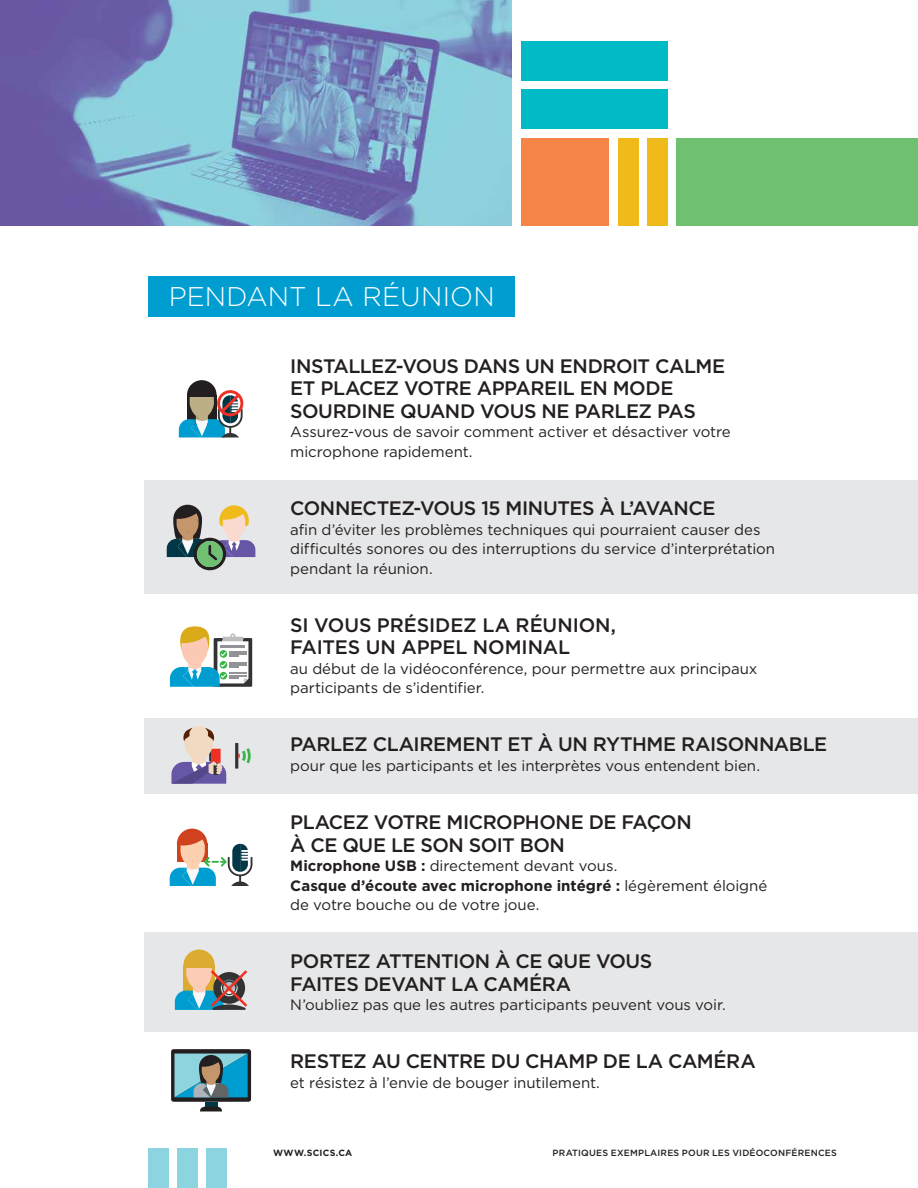
<style>
.page{position:relative;width:918px;height:1188px;background:#fff}
.page>*{position:absolute;margin:0;border:0;box-sizing:border-box;transform-origin:0 0}
.t1{font:300 27px "Gotham HTF";letter-spacing:.005em;color:#fff}
.t2{font:500 19.5px/22.5px "Gotham HTF";letter-spacing:-.02em;color:#231f20}
.t3{font:15px/19.5px "Gotham HTF";letter-spacing:-.005em;color:#231f20}
.t4{font:500 9px "Gotham HTF";letter-spacing:.025em;color:#231f20}
.t5{font:700 9px "Gotham HTF";letter-spacing:.02em;color:#231f20}
.s1{font-weight:700}
</style>
<div class="page">
<div style="left:206px;top:1149px;width:21px;height:39px;background:#8cd4e0"></div>
<div style="left:177px;top:1149px;width:20px;height:39px;background:#8cd4e0"></div>
<div style="left:148px;top:1149px;width:20px;height:39px;background:#8cd4e0"></div>
<div style="left:144px;top:481px;width:774px;height:113px;background:#e6e7e8"></div>
<div style="left:144px;top:718px;width:774px;height:76px;background:#e6e7e8"></div>
<div style="left:144px;top:932px;width:774px;height:100px;background:#e6e7e8"></div>
<div style="left:148px;top:277px;width:367px;height:40px;background:#009ed0"></div>
<div style="left:187px;top:380px;width:30px;height:30px;background:#231f20;border-radius:50%"></div>
<div style="left:217px;top:390px;width:26px;height:26px;border:3px solid #ee3124;border-radius:50%"></div>
<svg style="left:179px;top:391px;width:64px;height:46px"></svg>
<div style="left:189px;top:390px;width:25px;height:7px;background:#231f20"></div>
<div style="left:214px;top:638px;width:38px;height:49px;background:#343333"></div>
<svg style="left:170px;top:626px;width:79px;height:61px"></svg>
<svg style="left:184px;top:726px;width:29px;height:28px"></svg>
<svg style="left:171px;top:728px;width:80px;height:56px"></svg>
<div style="left:177px;top:829px;width:30px;height:30px;background:#d0421e;border-radius:50%"></div>
<svg style="left:170px;top:840px;width:82px;height:46px"></svg>
<div style="left:677px;top:138px;width:241px;height:88px;background:#6fc171"></div>
<div style="left:521px;top:138px;width:88px;height:88px;background:#f58546"></div>
<div style="left:647px;top:138px;width:21px;height:88px;background:#f1ba1b"></div>
<div style="left:618px;top:138px;width:20px;height:88px;background:#f1ba1b"></div>
<div style="left:521px;top:41px;width:146px;height:39px;background:#00bac5"></div>
<div style="left:521px;top:89px;width:146px;height:40px;background:#00bac5"></div>
<svg style="left:167px;top:505px;width:88px;height:65px"></svg>
<img style="left:0;top:0;width:512px;height:226px">
<div style="left:183px;top:950px;width:32px;height:31px;background:#dbac31;border-radius:50%"></div>
<svg style="left:175px;top:961px;width:72px;height:49px"></svg>
<svg style="left:171px;top:1049px;width:80px;height:53px"></svg>
<div style="left:205px;top:1102px;width:12px;height:5px;background:#013846"></div>
<svg style="left:200px;top:1107px;width:22px;height:4px"></svg>
<svg style="left:174px;top:1054px;width:74px;height:43px;background:#5ba0b0"></svg>
<h1 class="t1" style="left:169px;top:282px;width:328px">PENDANT LA RÉUNION</h1>
<h2 class="t2" style="left:290px;top:354px;width:436px">INSTALLEZ-VOUS DANS UN ENDROIT CALME<br>ET PLACEZ VOTRE APPAREIL EN MODE<br>SOURDINE QUAND VOUS NE PARLEZ PAS</h2>
<p class="t3" style="left:290px;top:422px;width:442px">Assurez-vous de savoir comment activer et désactiver votre microphone rapidement.</p>
<h2 class="t2" style="left:290px;top:497px;width:427px">CONNECTEZ-VOUS 15 MINUTES À L’AVANCE</h2>
<p class="t3" style="left:290px;top:519px;width:486px">afin d’éviter les problèmes techniques qui pourraient causer des difficultés sonores ou des interruptions du service d’interprétation pendant la réunion.</p>
<h2 class="t2" style="left:290px;top:613px;width:327px">SI VOUS PRÉSIDEZ LA RÉUNION,<br>FAITES UN APPEL NOMINAL</h2>
<p class="t3" style="left:290px;top:658px;width:469px">au début de la vidéoconférence, pour permettre aux principaux participants de s’identifier.</p>
<h2 class="t2" style="left:290px;top:733px;width:538px">PARLEZ CLAIREMENT ET À UN RYTHME RAISONNABLE</h2>
<p class="t3" style="left:290px;top:756px;width:471px">pour que les participants et les interprètes vous entendent bien.</p>
<h2 class="t2" style="left:290px;top:810px;width:403px">PLACEZ VOTRE MICROPHONE DE FAÇON<br>À CE QUE LE SON SOIT BON</h2>
<p class="t3" style="left:290px;top:856px;width:479px"><span class="s1">Microphone USB :</span> directement devant vous.<br><span class="s1">Casque d’écoute avec microphone intégré :</span> légèrement éloigné de votre bouche ou de votre joue.</p>
<h2 class="t2" style="left:290px;top:950px;width:364px">PORTEZ ATTENTION À CE QUE VOUS<br>FAITES DEVANT LA CAMÉRA</h2>
<p class="t3" style="left:290px;top:995px;width:437px">N’oubliez pas que les autres participants peuvent vous voir.</p>
<h2 class="t2" style="left:290px;top:1050px;width:467px">RESTEZ AU CENTRE DU CHAMP DE LA CAMÉRA</h2>
<p class="t3" style="left:290px;top:1073px;width:311px">et résistez à l’envie de bouger inutilement.</p>
<p class="t5" style="left:273px;top:1148px;width:81px">WWW.SCICS.CA</p>
<p class="t4" style="left:553px;top:1147px;width:286px">PRATIQUES EXEMPLAIRES POUR LES VIDÉOCONFÉRENCES</p>
</div>
